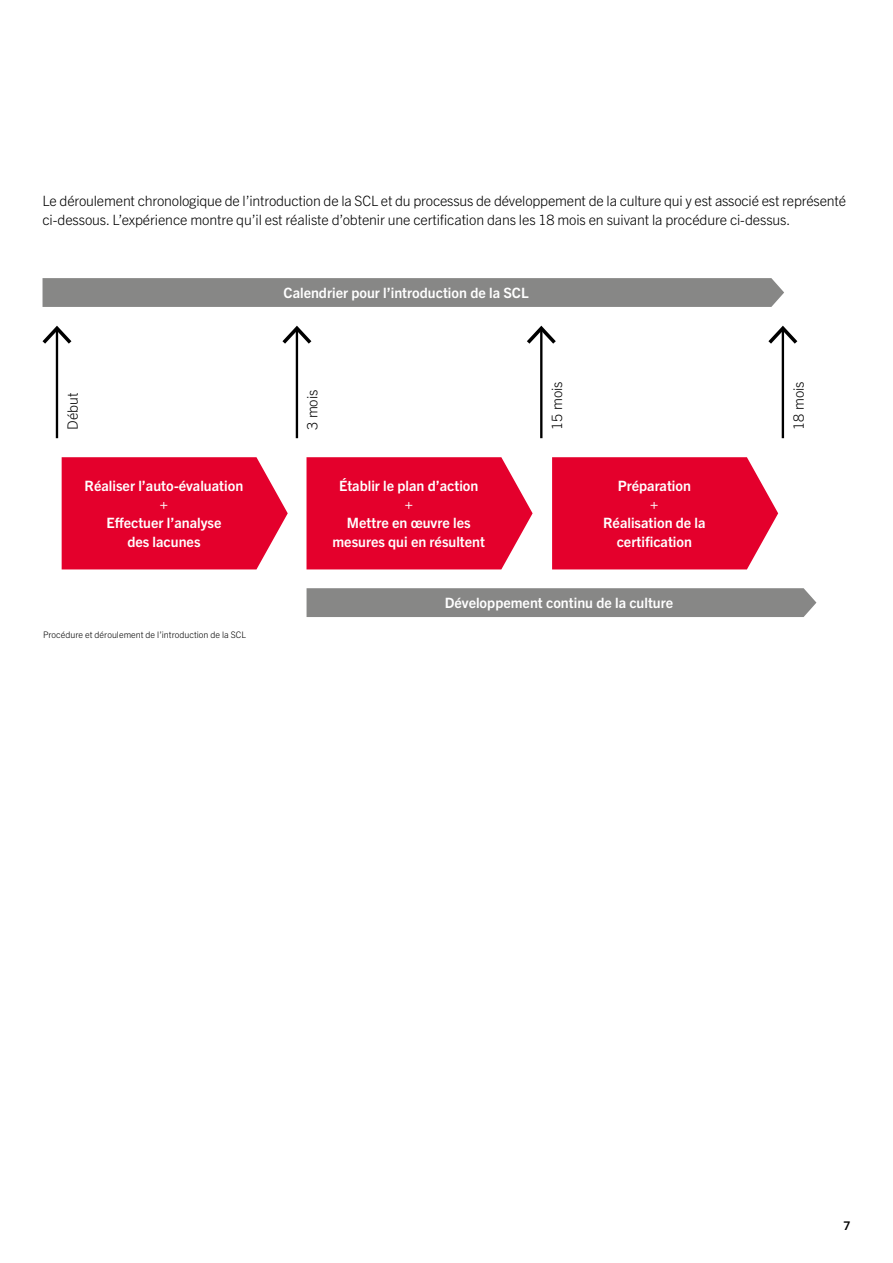
<style>
.page{position:relative;width:893px;height:1263px;background:#fff}
.page>*{position:absolute;margin:0;border:0;box-sizing:border-box;transform-origin:0 0}
.Trade_Light_9_5_12_5{font:300 14.25px/18.8px "Trade Gothic Next LT Pro";letter-spacing:-.015em;color:#000}
.Trade_Light_7_9pt__D{font:700 14.25px/18.8px "Trade Gothic Next LT Pro";color:#fff;text-align:center}
.Trade_Light_7_9pt__D-2{font:300 14.25px "Trade Gothic Next LT Pro";color:#000}
.t1{font:700 12px "Trade Gothic Next LT Pro";color:#000}
.Trade_Light_9_5_12_5-2{font:300 9px "Trade Gothic Next LT Pro";color:#000}
</style>
<div class="page">
<hr style="left:56px;top:329px;width:2px;height:109px;background:#000">
<svg style="left:43px;top:326px;width:28px;height:18px"></svg>
<hr style="left:296px;top:329px;width:2px;height:109px;background:#000">
<svg style="left:282px;top:326px;width:29px;height:18px"></svg>
<hr style="left:540px;top:329px;width:2px;height:109px;background:#000">
<svg style="left:527px;top:326px;width:29px;height:18px"></svg>
<hr style="left:782px;top:329px;width:2px;height:109px;background:#000">
<svg style="left:768px;top:326px;width:29px;height:18px"></svg>
<svg style="left:62px;top:457px;width:226px;height:112px;background:#e5113a"></svg>
<svg style="left:306px;top:457px;width:227px;height:112px;background:#e6123b"></svg>
<svg style="left:552px;top:457px;width:226px;height:112px;background:#e5113a"></svg>
<div style="left:43px;top:278px;width:741px;height:29px;background:#878786"></div>
<div style="left:307px;top:588px;width:509px;height:29px;background:#878786"></div>
<p class="Trade_Light_9_5_12_5" style="left:43px;top:191px;width:805px">Le déroulement chronologique de l’introduction de la SCL et du processus de développement de la culture qui y est associé est représenté ci-dessous. L’expérience montre qu’il est réaliste d’obtenir une certification dans les 18 mois en suivant la procédure ci-dessus.</p>
<p class="Trade_Light_7_9pt__D" style="left:284px;top:282px;width:247px">Calendrier pour l’introduction de la SCL</p>
<p class="Trade_Light_7_9pt__D-2" style="left:63px;top:430px;width:39px;rotate:-90deg">Début</p>
<p class="Trade_Light_7_9pt__D-2" style="left:302px;top:430px;width:42px;rotate:-90deg">3 mois</p>
<p class="Trade_Light_7_9pt__D-2" style="left:547px;top:430px;width:50px;rotate:-90deg">15 mois</p>
<p class="Trade_Light_7_9pt__D-2" style="left:789px;top:430px;width:50px;rotate:-90deg">18 mois</p>
<p class="Trade_Light_7_9pt__D" style="left:85px;top:475px;width:160px">Réaliser l’auto-évaluation</p>
<p class="Trade_Light_7_9pt__D" style="left:106px;top:494px;width:116px">+<br>Effectuer l’analyse des lacunes</p>
<p class="Trade_Light_9_5_12_5-2" style="left:43px;top:628px;width:204px">Procédure et déroulement de l’introduction de la SCL</p>
<p class="Trade_Light_7_9pt__D" style="left:339px;top:475px;width:141px">Établir le plan d’action</p>
<p class="Trade_Light_7_9pt__D" style="left:405px;top:494px;width:10px">+</p>
<p class="Trade_Light_7_9pt__D" style="left:332px;top:513px;width:154px">Mettre en œuvre les mesures qui en résultent</p>
<p class="Trade_Light_7_9pt__D" style="left:618px;top:475px;width:75px">Préparation +</p>
<p class="Trade_Light_7_9pt__D" style="left:603px;top:513px;width:104px">Réalisation de la certification</p>
<p class="Trade_Light_7_9pt__D" style="left:445px;top:593px;width:230px">Développement continu de la culture</p>
<p class="t1" style="left:844px;top:1217px;width:8px">7</p>
</div>
